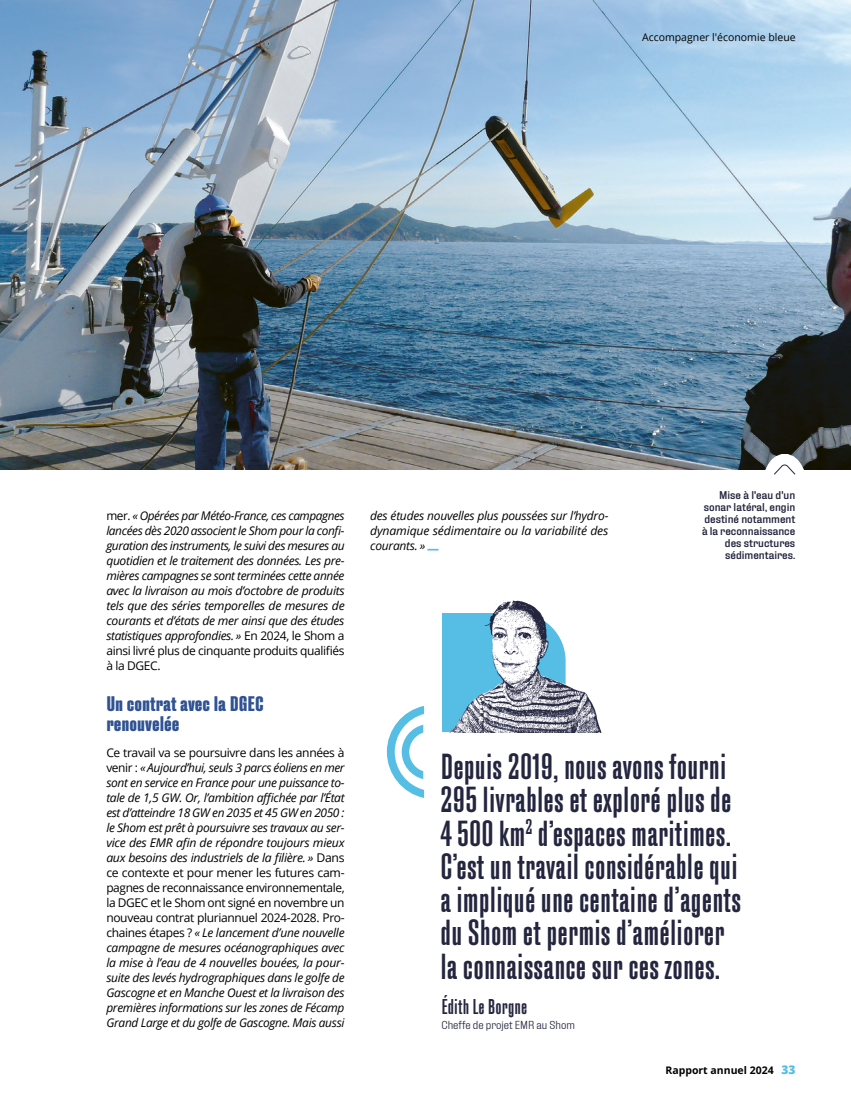
<style>
.page{position:relative;width:851px;height:1106px;background:#fff}
.page>*{position:absolute;margin:0;border:0;box-sizing:border-box;transform-origin:0 0}
.t1{font:500 condensed 36px/33.3px "Fixture";letter-spacing:.005em;color:#24263f}
.t2{font:500 condensed 21.3px "Fixture";letter-spacing:.005em;color:#24263f}
.t3{font:700 condensed 21px/19.5px "Fixture";color:#2f5293}
.t4{font:italic 12px/15px "Open Sans";letter-spacing:-.025em;color:#000;text-align:justify}
.t5{font:500 11.25px/12px "Fixture";color:#24263f;text-align:right}
.t6{font:300 11.25px "Fixture";color:#24263f}
.t7{font:10.5px "Open Sans";color:#000}
.t8{font:700 10.5px "Open Sans";color:#000}
.s1{font-style:normal}
.s2{font-weight:800;font-style:normal;color:#56bde4}
.s3{font-weight:800;font-size:12px;color:#56bde4}
</style>
<div class="page">
<img style="left:0;top:0;width:850px;height:469px">
<svg style="left:726px;top:433px;width:116px;height:42px"></svg>
<svg style="left:387px;top:707px;width:37px;height:91px"></svg>
<img style="left:420px;top:600px;width:182px;height:132px">
<p class="t7" style="left:642px;top:30px;width:155px">Accompagner l'économie bleue</p>
<p class="t4" style="left:106px;top:508px;width:240px"><span class="s1">mer.</span> « Opérées par Météo-France, ces campagnes lancées dès 2020 associent le Shom pour la confi&shy;guration des instruments, le suivi des mesures au quotidien et le traitement des données. Les pre&shy;mières campagnes se sont terminées cette année avec la livraison au mois d’octobre de produits tels que des séries temporelles de mesures de courants et d’états de mer ainsi que des études statistiques approfondies. » <span class="s1">En 2024, le Shom a ainsi livré plus de cinquante produits qualifiés à la DGEC.</span></p>
<h3 class="t3" style="left:106px;top:694px;width:159px">Un contrat avec la DGEC renouvelée</h3>
<p class="t4" style="left:106px;top:744px;width:240px"><span class="s1">Ce travail va se poursuivre dans les années à venir :</span> « Aujourd’hui, seuls 3 parcs éoliens en mer sont en service en France pour une puissance to&shy;tale de 1,5 GW. Or, l’ambition affichée par l’État est d’atteindre 18 GW en 2035 et 45 GW en 2050 : le Shom est prêt à poursuivre ses travaux au ser&shy;vice des EMR afin de répondre toujours mieux aux besoins des industriels de la filière. » <span class="s1">Dans ce contexte et pour mener les futures cam&shy;pagnes de reconnaissance environnementale, la DGEC et le Shom ont signé en novembre un nouveau contrat pluriannuel 2024-2028. Pro&shy;chaines étapes ?</span> « Le lancement d’une nouvelle campagne de mesures océanographiques avec la mise à l’eau de 4 nouvelles bouées, la pour&shy;suite des levés hydrographiques dans le golfe de Gascogne et en Manche Ouest et la livraison des premières informations sur les zones de Fécamp Grand Large et du golfe de Gascogne. Mais aussi</p>
<p class="t4" style="left:370px;top:508px;width:240px">des études nouvelles plus poussées sur l’hydro&shy;dynamique sédimentaire ou la variabilité des courants. » <span class="s2">—</span></p>
<p class="t5" style="left:702px;top:489px;width:95px">Mise à l'eau d'un sonar latéral, engin destiné notamment à la reconnaissance des structures sédimentaires.</p>
<h1 class="t1" style="left:440px;top:750px;width:302px">Depuis 2019, nous avons fourni<br>295livrables et exploré plus de<br>4500km<sup>2</sup> d’espaces maritimes.<br>C’est un travail considérable qui a impliqué une centaine d’agents du Shom et permis d’améliorer la connaissance sur ces zones.</h1>
<h2 class="t2" style="left:441px;top:994px;width:87px">Édith Le Borgne</h2>
<p class="t6" style="left:441px;top:1017px;width:135px">Cheffe de projet EMR au Shom</p>
<p class="t8" style="left:665px;top:1062px;width:132px">Rapport annuel 2024 <span class="s3">33</span></p>
</div>
